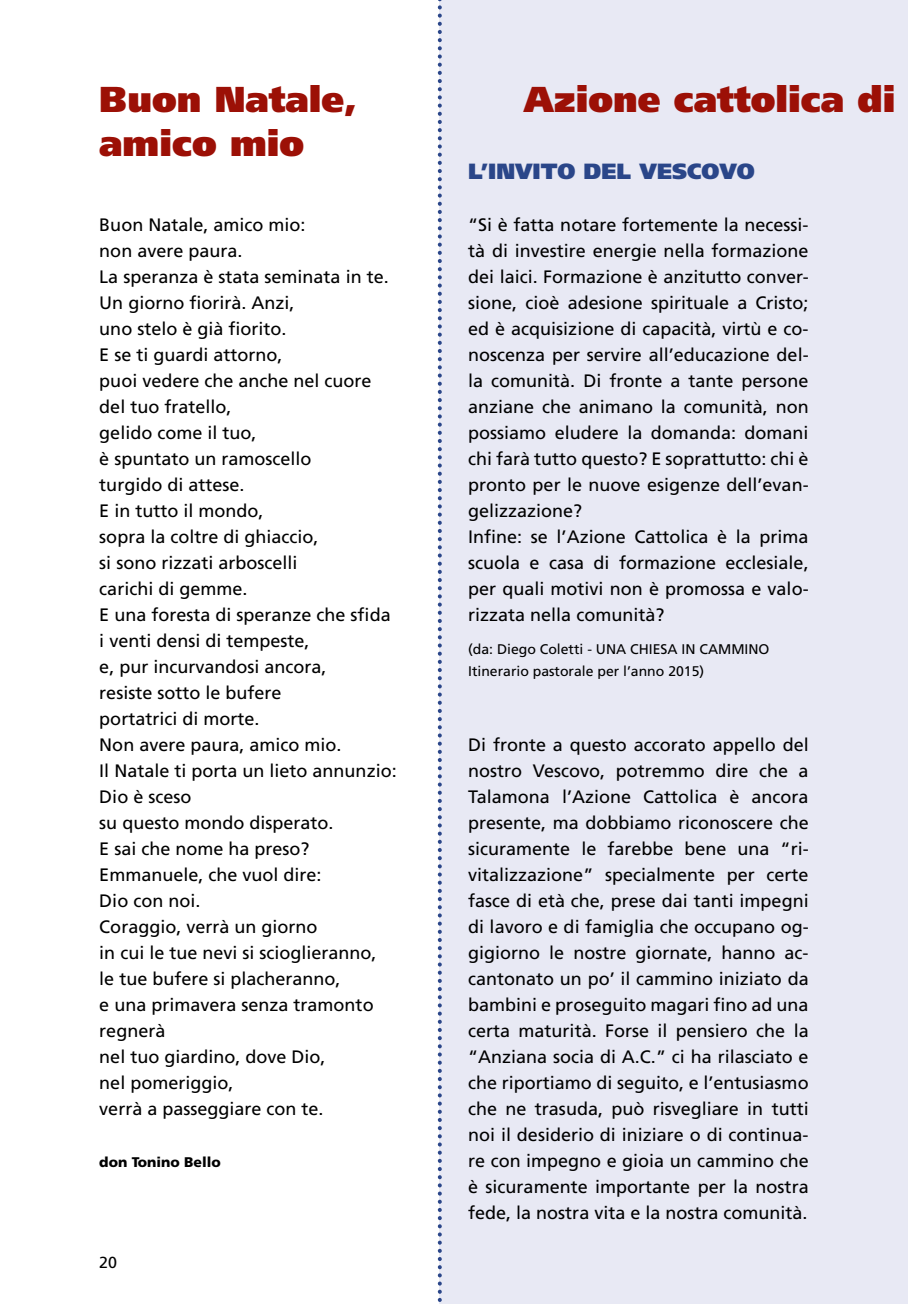
<style>
.page{position:relative;width:908px;height:1304px;background:#fff}
.page>*{position:absolute;margin:0;border:0;box-sizing:border-box;transform-origin:0 0}
.t1{font:900 36px "Frutiger";color:#9c1006}
.t2{font:900 22px "Frutiger";color:#2a4689}
.t3{font:18px/26px "Frutiger";color:#000}
.t4{font:16px "Frutiger";color:#000}
.t5{font:14px/22px "Frutiger";color:#000}
.t6{font:900 14px "Frutiger";color:#000}
</style>
<div class="page">
<div style="left:439px;top:0;width:468px;height:1304px;background:#e8e9f4"></div>
<svg style="left:437px;top:0;width:4px;height:1302px"></svg>
<h1 class="t1" style="left:99px;top:78px;width:259px">Buon Natale,</h1>
<h1 class="t1" style="left:523px;top:78px;width:373px">Azione cattolica di</h1>
<h1 class="t1" style="left:99px;top:121px;width:206px">amico mio</h1>
<p class="t3" style="left:99px;top:212px;width:299px">Buon Natale, amico mio:<br>non avere paura.<br>La speranza è stata seminata in te.<br>U n giorno fiorirà. Anzi,<br>uno stelo è già fiorito.<br>E se ti guardi attorno,<br>puoi vedere che anche nel cuore del tuo fratello,<br>gelido come il tuo,<br>è spuntato un ramoscello<br>turgido di attese.<br>E in tutto il mondo,<br>sopra la coltre di ghiaccio,<br>si sono rizzati arboscelli<br>carichi di gemme.<br>E una foresta di speranze che sfida i venti densi di tempeste,<br>e, pur incurvandosi ancora,<br>resiste sotto le bufere<br>portatrici di morte.<br>Non avere paura, amico mio.<br>I l Natale ti porta un lieto annunzio:<br>Dio è sceso<br>su questo mondo disperato.<br>E sai che nome ha preso?<br>Emmanuele, che vuol dire:<br>Dio con noi.<br>Coraggio, verrà un giorno<br>in cui le tue nevi si scioglieranno,<br>le tue bufere si placheranno,<br>e una primavera senza tramonto regnerà<br>nel tuo giardino, dove Dio,<br>nel pomeriggio,<br>verrà a passeggiare con te.</p>
<p class="t6" style="left:99px;top:1154px;width:123px">don Tonino Bello</p>
<p class="t4" style="left:99px;top:1253px;width:19px">20</p>
<p class="t2" style="left:468px;top:158px;width:285px">L’invito del Vescovo</p>
<p class="t3" style="left:468px;top:211px;width:342px">“Si è fatta notare fortemente la necessi&shy;tà di investire energie nella formazione dei laici. Formazione è anzitutto conver&shy;sione, cioè adesione spirituale a Cristo; ed è acquisizione di capacità, virtù e co&shy;noscenza per servire all’educazione del&shy;la comunità. Di fronte a tante persone anziane che animano la comunità, non possiamo eludere la domanda: domani chi farà tutto questo? E soprattutto: chi è pronto per le nuove esigenze dell’evan&shy;gelizzazione?<br>I nfine: se l’Azione Cattolica è la prima scuola e casa di formazione ecclesiale, per quali motivi non è promossa e valo&shy;rizzata nella comunità?</p>
<p class="t5" style="left:468px;top:638px;width:139px">(da: Diego Coletti - UNA</p>
<p class="t5" style="left:630px;top:638px;width:9px">CHIE</p>
<p class="t5" style="left:468px;top:638px;width:242px;text-indent:192px">SAIN CAMMINO<br>Itinerario pastorale per l’anno 2015)</p>
<p class="t3" style="left:468px;top:731px;width:342px;text-align:justify">Di fronte a questo accorato appello del nostro Vescovo, potremmo dire che a Talamona l’Azione Cattolica è ancora presente, ma dobbiamo riconoscere che sicuramente le farebbe bene una “ri&shy;vitalizzazione” specialmente per certe fasce di età che, prese dai tanti impegni di lavoro e di famiglia che occupano og&shy;gigiorno le nostre giornate, hanno ac&shy;cantonato un po’ il cammino iniziato da bambini e proseguito magari fino ad una certa maturità. Forse il pensiero che la “Anziana socia di A.C.” ci ha rilasciato e che riportiamo di seguito, e l’entusiasmo che ne trasuda, può risvegliare in tutti noi il desiderio di iniziare o di continua&shy;re con impegno e gioia un cammino che è sicuramente importante per la nostra fede, la nostra vita e la nostra comunità.</p>
</div>
